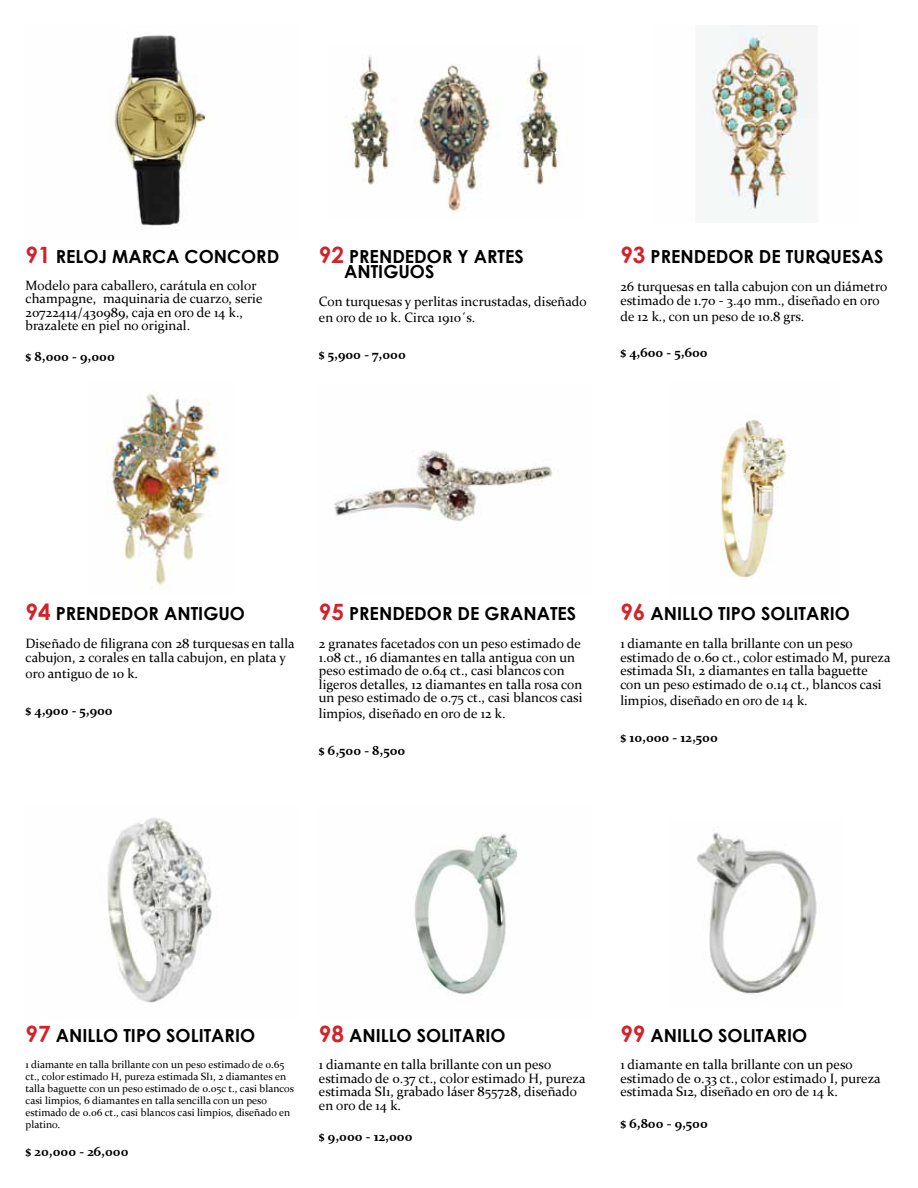
<style>
.page{position:relative;width:918px;height:1188px;background:#fff}
.page>*{position:absolute;margin:0;border:0;box-sizing:border-box;transform-origin:0 0}
.t1{font:700 18px/15px "Century Gothic";color:#000}
.t2{font:13.5px/13.5px "Constantia";color:#000}
.t3{font:700 13.5px "Constantia";color:#000}
.t4{font:10.5px/12px "Constantia";color:#000}
.s1{font-size:22.5px;color:#d2232a}
</style>
<div class="page">
<img style="left:113px;top:35px;width:93px;height:195px">
<img style="left:346px;top:55px;width:214px;height:157px">
<img style="left:107px;top:393px;width:113px;height:193px">
<img style="left:720px;top:420px;width:66px;height:158px">
<img style="left:107px;top:817px;width:105px;height:186px">
<img style="left:414px;top:832px;width:103px;height:163px">
<img style="left:696px;top:827px;width:121px;height:167px">
<img style="left:703px;top:26px;width:107px;height:196px">
<img style="left:334px;top:450px;width:221px;height:72px">
<h1 class="t1" style="left:26px;top:248px;width:255px"><span class="s1">91</span> RELOJ MARCA CONCORD</h1>
<p class="t2" style="left:26px;top:278px;width:239px">Modelo para caballero, carátula en color champagne, maquinaria de cuarzo, serie 20722414/430989, caja en oro de 14 k., brazalete en piel no original.</p>
<p class="t3" style="left:26px;top:347px;width:91px">$ 8,000 - 9,000</p>
<h1 class="t1" style="left:344px;top:248px;width:181px;text-indent:-25px"><span class="s1">92</span> PRENDEDOR Y ARTES<br>ANTIGUOS</h1>
<p class="t2" style="left:319px;top:293px;width:270px;line-height:16.2px">Con turquesas y perlitas incrustadas, diseñado en oro de 10 k. Circa 1910´s.</p>
<p class="t3" style="left:319px;top:345px;width:88px">$ 5,900 - 7,000</p>
<h1 class="t1" style="left:620px;top:248px;width:265px"><span class="s1">93</span> PRENDEDOR DE TURQUESAS</h1>
<p class="t2" style="left:620px;top:279px;width:268px">26 turquesas en talla cabujon con un diámetro estimado de 1.70 - 3.40 mm., diseñado en oro</p>
<p class="t2" style="left:620px;top:309px;width:185px">de 12 k., con un peso de 10.8 grs.</p>
<p class="t3" style="left:620px;top:343px;width:89px">$ 4,600 - 5,600</p>
<h1 class="t1" style="left:26px;top:605px;width:221px"><span class="s1">94</span> PRENDEDOR ANTIGUO</h1>
<p class="t2" style="left:26px;top:636px;width:271px">Diseñado de filigrana con 28 turquesas en talla cabujon, 2 corales en talla cabujon, en plata y</p>
<p class="t2" style="left:26px;top:666px;width:114px">oro antiguo de 10 k.</p>
<p class="t3" style="left:26px;top:701px;width:89px">$ 4,900 - 5,900</p>
<h1 class="t1" style="left:319px;top:605px;width:259px"><span class="s1">95</span> PRENDEDOR DE GRANATES</h1>
<p class="t2" style="left:319px;top:636px;width:265px">2 granates facetados con un peso estimado de 1.08 ct., 16 diamantes en talla antigua con un peso estimado de 0.64 ct., casi blancos con ligeros detalles, 12 diamantes en talla rosa con un peso estimado de 0.75 ct., casi blancos casi</p>
<p class="t2" style="left:319px;top:706px;width:188px">limpios, diseñado en oro de 12 k.</p>
<p class="t3" style="left:319px;top:741px;width:88px">$ 6,500 - 8,500</p>
<h1 class="t1" style="left:620px;top:605px;width:231px"><span class="s1">96</span> ANILLO TIPO SOLITARIO</h1>
<p class="t2" style="left:620px;top:636px;width:272px">1 diamante en talla brillante con un peso estimado de 0.60 ct., color estimado M, pureza estimada SI1, 2 diamantes en talla baguette con un peso estimado de 0.14 ct., blancos casi</p>
<p class="t2" style="left:620px;top:693px;width:189px">limpios, diseñado en oro de 14 k.</p>
<p class="t3" style="left:620px;top:728px;width:99px">$ 10,000 - 12,500</p>
<h1 class="t1" style="left:26px;top:1027px;width:231px"><span class="s1">97</span> ANILLO TIPO SOLITARIO</h1>
<p class="t4" style="left:26px;top:1058px;width:270px">1 diamante en talla brillante con un peso estimado de 0.65 ct., color estimado H, pureza estimada SI1, 2 diamantes en talla baguette con un peso estimado de 0.05c t., casi blancos casi limpios, 6 diamantes en talla sencilla con un peso estimado de 0.06 ct., casi blancos casi limpios, diseñado en platino.</p>
<p class="t3" style="left:26px;top:1142px;width:105px">$ 20,000 - 26,000</p>
<h1 class="t1" style="left:319px;top:1027px;width:188px"><span class="s1">98</span> ANILLO SOLITARIO</h1>
<p class="t2" style="left:319px;top:1057px;width:268px">1 diamante en talla brillante con un peso estimado de 0.37 ct., color estimado H, pureza estimada SI1, grabado láser 855728, diseñado en oro de 14 k.</p>
<p class="t3" style="left:319px;top:1127px;width:95px">$ 9,000 - 12,000</p>
<h1 class="t1" style="left:620px;top:1027px;width:188px"><span class="s1">99</span> ANILLO SOLITARIO</h1>
<p class="t2" style="left:620px;top:1057px;width:262px">1 diamante en talla brillante con un peso estimado de 0.33 ct., color estimado I, pureza estimada S12, diseñado en oro de 14 k.</p>
<p class="t3" style="left:620px;top:1114px;width:89px">$ 6,800 - 9,500</p>
</div>
